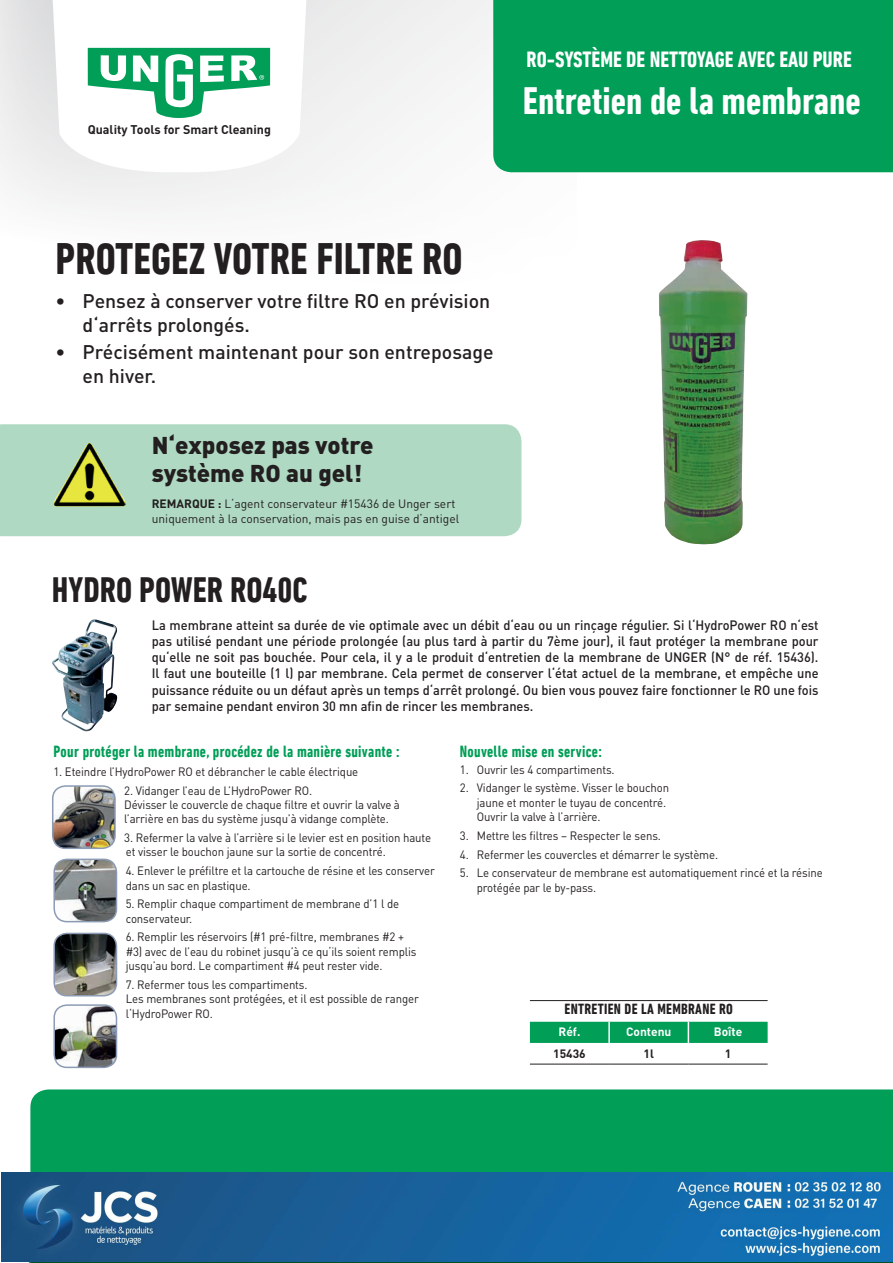
<style>
.page{position:relative;width:893px;height:1263px;background:#fff}
.page>*{position:absolute;margin:0;border:0;box-sizing:border-box;transform-origin:0 0}
.t1{font:700 condensed 45px "DIN Next LT Pro";color:#231f20}
.t2{font:700 condensed 39px "DIN Next LT Pro";color:#fff}
.t3{font:700 condensed 36px "DIN Next LT Pro";color:#231f20}
.t4{font:900 24px/28.8px "DIN Pro";color:#231f20}
.t5{font:700 condensed 22.5px "DIN Next LT Pro";color:#fff}
.t6{font:500 19.5px/23.4px "DIN Pro";color:#231f20}
.t7{font:700 condensed 16.5px "DIN Next LT Pro";letter-spacing:.02em;color:#009e57;scale:.95 1}
.t8{font:700 condensed 15px "DIN Next LT Pro";letter-spacing:.02em;color:#231f20}
.t9{font:500 13.5px/16.2px "DIN Pro";color:#231f20;text-align:justify;scale:.95 1}
.t10{font:700 12.45px "DIN Pro";color:#231f20}
.t11{font:12px/14.4px "DIN Pro";letter-spacing:-.01em;color:#231f20;scale:.95 1}
.t12{font:12px/14.4px "DIN Pro";letter-spacing:-.01em;color:#231f20}
.t13{font:700 12px "DIN Pro";color:#fff}
.t14{font:700 12px "DIN Pro";color:#231f20}
.s1{font-weight:700}
</style>
<div class="page">
<svg style="left:0;top:0;width:576px;height:212px;fill:#f3f3f3"></svg>
<div style="left:0;top:424px;width:521px;height:112px;background:#afd9c2"></div>
<img style="left:659px;top:240px;width:88px;height:304px">
<img style="left:52px;top:619px;width:65px;height:112px">
<img style="left:53px;top:788px;width:62px;height:60px">
<div style="left:52px;top:785px;width:64px;height:64px;border:2px solid #8b9bb3;border-radius:13px"></div>
<img style="left:56px;top:861px;width:60px;height:61px">
<div style="left:53px;top:858px;width:64px;height:64px;border:2px solid #8b9bb3;border-radius:13px"></div>
<img style="left:54px;top:933px;width:62px;height:63px">
<div style="left:53px;top:933px;width:64px;height:63px;border:2px solid #8b9bb3;border-radius:13px"></div>
<img style="left:56px;top:1005px;width:60px;height:62px">
<div style="left:53px;top:1004px;width:64px;height:64px;border:2px solid #8b9bb3;border-radius:13px"></div>
<img style="left:53px;top:443px;width:73px;height:64px">
<svg style="left:52px;top:0;width:255px;height:172px"></svg>
<div style="left:493px;top:0;width:400px;height:172px;background:#009e57"></div>
<div style="left:30px;top:1089px;width:863px;height:83px;background:#009e57"></div>
<svg style="left:29px;top:1261px;width:864px;height:2px;background:#0b5960"></svg>
<svg style="left:530px;top:1022px;width:238px;height:21px;background:#049f59"></svg>
<hr style="left:530px;top:1064px;width:79px;height:1px;background:#231f20">
<hr style="left:609px;top:1064px;width:79px;height:1px;background:#231f20">
<hr style="left:688px;top:1064px;width:80px;height:1px;background:#231f20">
<hr style="left:530px;top:1000px;width:79px;height:1px;background:#231f20">
<hr style="left:609px;top:1000px;width:79px;height:1px;background:#231f20">
<hr style="left:688px;top:1000px;width:80px;height:1px;background:#231f20">
<img style="left:1px;top:1172px;width:892px;height:89px">
<p class="t10" style="left:88px;top:121px;width:185px">Quality Tools for Smart Cleaning</p>
<h3 class="t5" style="left:527px;top:46px;width:327px">RO-SYSTÈME DE NETTOYAGE AVEC EAU PURE</h3>
<h2 class="t2" style="left:523px;top:78px;width:339px">Entretien de la membrane</h2>
<h1 class="t1" style="left:56px;top:233px;width:409px">PROTEGEZ VOTRE FILTRE RO</h1>
<h3 class="t6" style="left:83px;top:289px;width:409px;text-indent:-27px">• Pensez à conserver votre filtre RO en prévision d‘arrêts prolongés.</h3>
<h3 class="t6" style="left:83px;top:340px;width:413px;text-indent:-27px">• Précisément maintenant pour son entreposage en hiver.</h3>
<h3 class="t4" style="left:152px;top:430px;width:223px">N‘exposez pas votre système RO au gel!</h3>
<p class="t12" style="left:152px;top:496px;width:309px"><span class="s1">REMARQUE :</span> L‘agent conservateur #15436 de Unger sert uniquement à la conservation, mais pas en guise d‘antigel</p>
<h3 class="t3" style="left:52px;top:569px;width:257px">HYDRO POWER RO40C</h3>
<p class="t9" style="left:152px;top:616px;width:703px">La membrane atteint sa durée de vie optimale avec un débit d‘eau ou un rinçage régulier. Si l‘HydroPower RO n‘est pas utilisé pendant une période prolongée (au plus tard à partir du 7ème jour), il faut protéger la membrane pour qu‘elle ne soit pas bouchée. Pour cela, il y a le produit d‘entretien de la membrane de UNGER (N° de réf. 15436).<br>Il faut une bouteille (1 l) par membrane. Cela permet de conserver l‘état actuel de la membrane, et empêche une puissance réduite ou un défaut après un temps d‘arrêt prolongé. Ou bien vous pouvez faire fonctionner le RO une fois par semaine pendant environ 30 mn afin de rincer les membranes.</p>
<h3 class="t7" style="left:460px;top:742px;width:151px">Nouvelle mise en service:</h3>
<p class="t11" style="left:460px;top:762px;width:164px">1. Ouvrir les 4 compartiments.</p>
<p class="t11" style="left:477px;top:780px;width:204px;text-indent:-17px">2. Vidanger le système. Visser le bouchon jaune et monter le tuyau de concentré.<br>Ouvrir la valve à l’arrière.</p>
<p class="t11" style="left:460px;top:828px;width:213px">3. Mettre les filtres – Respecter le sens.</p>
<p class="t11" style="left:460px;top:846px;width:273px">4. Refermer les couvercles et démarrer le système.</p>
<p class="t11" style="left:477px;top:865px;width:366px;text-indent:-17px">5. Le conservateur de membrane est automatiquement rincé et la résine protégée par le by-pass.</p>
<h3 class="t7" style="left:53px;top:742px;width:366px">Pour protéger la membrane, procédez de la manière suivante :</h3>
<p class="t11" style="left:53px;top:764px;width:322px">1. Eteindre l’HydroPower RO et débrancher le cable électrique</p>
<p class="t11" style="left:124px;top:782px;width:292px">2. Vidanger l’eau de L’HydroPower RO.<br>Dévisser le couvercle de chaque filtre et ouvrir la valve à l’arrière en bas du système jusqu’à vidange complète.</p>
<p class="t11" style="left:124px;top:830px;width:325px">3. Refermer la valve à l’arrière si le levier est en position haute et visser le bouchon jaune sur la sortie de concentré.</p>
<p class="t11" style="left:126px;top:863px;width:327px">4. Enlever le préfiltre et la cartouche de résine et les conserver dans un sac en plastique.</p>
<p class="t11" style="left:126px;top:896px;width:289px">5. Remplir chaque compartiment de membrane d’1 l de conservateur.</p>
<p class="t11" style="left:126px;top:929px;width:308px">6. Remplir les réservoirs (#1 pré-filtre, membranes #2 + #3) avec de l’eau du robinet jusqu’à ce qu‘ils soient remplis jusqu’au bord. Le compartiment #4 peut rester vide.</p>
<p class="t11" style="left:126px;top:977px;width:310px">7. Refermer tous les compartiments.<br>Les membranes sont protégées, et il est possible de ranger l‘HydroPower RO.</p>
<p class="t8" style="left:565px;top:1001px;width:170px">ENTRETIEN DE LA MEMBRANE RO</p>
<p class="t13" style="left:559px;top:1023px;width:23px">Réf.</p>
<p class="t13" style="left:626px;top:1023px;width:47px">Contenu</p>
<p class="t13" style="left:714px;top:1023px;width:30px">Boîte</p>
<p class="t14" style="left:553px;top:1045px;width:34px">15436</p>
<p class="t14" style="left:644px;top:1045px;width:12px">1l</p>
<p class="t14" style="left:725px;top:1045px;width:8px">1</p>
</div>
